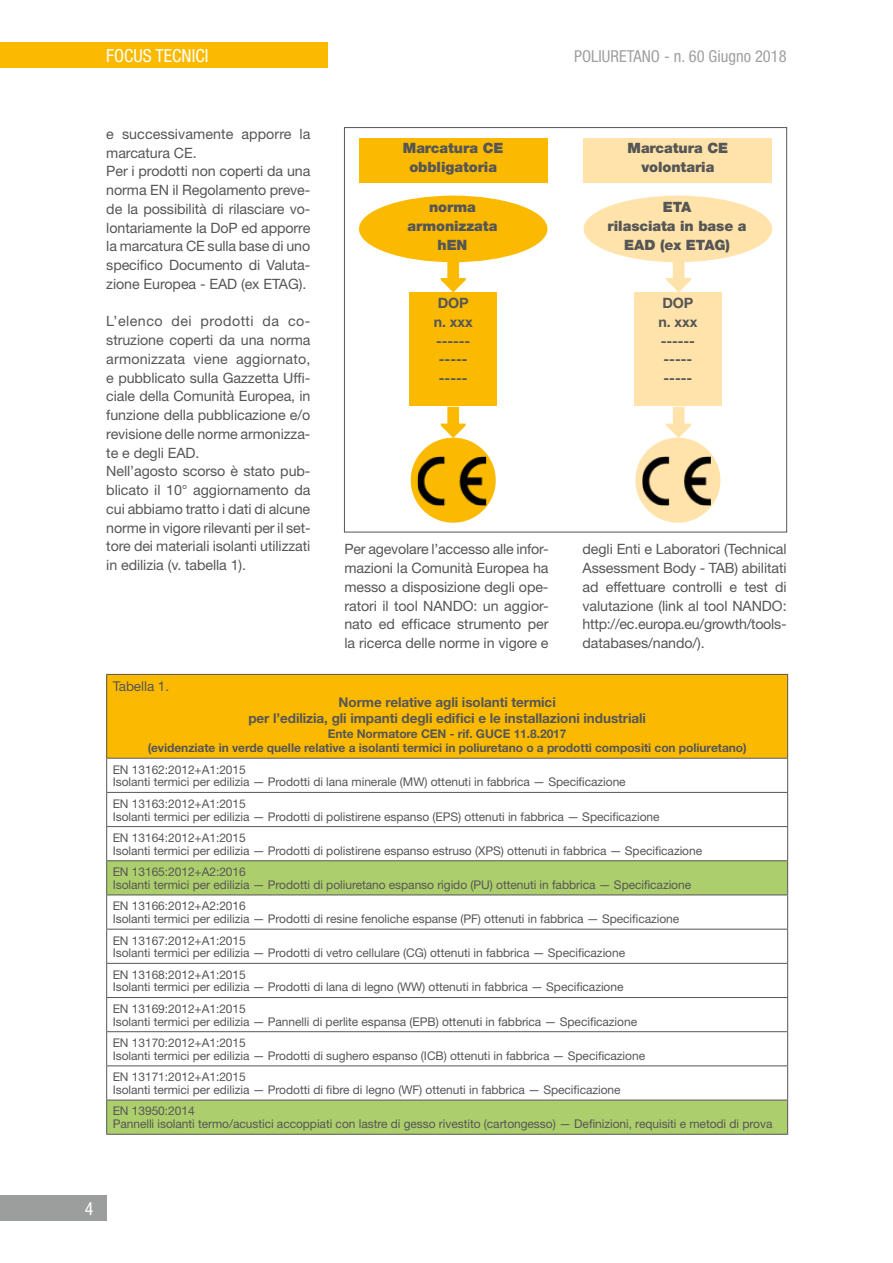
<style>
.page{position:relative;width:893px;height:1263px;background:#fff}
.page>*{position:absolute;margin:0;border:0;box-sizing:border-box;transform-origin:0 0}
.t1{font:condensed 18px "Helvetica Neue";color:#fff}
.t2{font:condensed 16.5px "Helvetica Neue";color:#a0a1a1}
.t3{font:14.25px/18.8px "Helvetica Neue";letter-spacing:-.005em;color:#565656}
.t4{font:900 14.25px/18.8px "Helvetica Neue";letter-spacing:-.005em;color:#565656;text-align:center}
.t5{font:700 14.25px/18.8px "Helvetica Neue";letter-spacing:-.005em;color:#565656;text-align:center}
.t6{font:700 13.5px/16.2px "Helvetica Neue";letter-spacing:-.005em;color:#565656;text-align:center}
.t7{font:13.5px "Helvetica Neue";letter-spacing:-.005em;color:#565656}
.t8{font:12px/12.8px "Helvetica Neue";letter-spacing:-.005em;color:#565656}
.t9{font:700 12px/14.4px "Helvetica Neue";letter-spacing:-.005em;color:#565656;text-align:center}
</style>
<div class="page">
<div style="left:359px;top:138px;width:188px;height:45px;background:#fbba00"></div>
<div style="left:584px;top:138px;width:188px;height:45px;background:#ffe3aa"></div>
<div style="left:359px;top:196px;width:188px;height:66px;background:#fbba00;border-radius:50%"></div>
<div style="left:584px;top:196px;width:188px;height:66px;background:#ffe3aa;border-radius:50%"></div>
<div style="left:409px;top:293px;width:88px;height:113px;background:#fbba00"></div>
<div style="left:634px;top:293px;width:88px;height:113px;background:#ffe3aa"></div>
<div style="left:411px;top:438px;width:85px;height:85px;background:#fbba00;border-radius:50%"></div>
<img style="left:418px;top:457px;width:68px;height:48px">
<div style="left:635px;top:438px;width:85px;height:85px;background:#ffe3aa;border-radius:50%"></div>
<img style="left:642px;top:457px;width:69px;height:48px">
<svg style="left:441px;top:261px;width:25px;height:31px"></svg>
<svg style="left:441px;top:407px;width:25px;height:31px"></svg>
<svg style="left:666px;top:262px;width:25px;height:30px"></svg>
<svg style="left:666px;top:407px;width:25px;height:31px"></svg>
<div style="left:107px;top:674px;width:681px;height:84px;background:#fbba00"></div>
<svg style="left:107px;top:861px;width:680px;height:273px"></svg>
<hr style="left:106px;top:674px;width:682px;height:1px;background:#565656">
<hr style="left:106px;top:675px;width:1px;height:83px;background:#565656">
<hr style="left:787px;top:675px;width:1px;height:83px;background:#565656">
<hr style="left:106px;top:758px;width:682px;height:1px;background:#565656">
<hr style="left:106px;top:758px;width:1px;height:34px;background:#565656">
<hr style="left:787px;top:758px;width:1px;height:34px;background:#565656">
<hr style="left:106px;top:792px;width:682px;height:1px;background:#565656">
<hr style="left:106px;top:793px;width:1px;height:33px;background:#565656">
<hr style="left:787px;top:793px;width:1px;height:33px;background:#565656">
<hr style="left:106px;top:826px;width:682px;height:1px;background:#565656">
<hr style="left:106px;top:827px;width:1px;height:33px;background:#565656">
<hr style="left:787px;top:827px;width:1px;height:33px;background:#565656">
<hr style="left:106px;top:860px;width:682px;height:1px;background:#565656">
<hr style="left:106px;top:861px;width:1px;height:33px;background:#565656">
<hr style="left:787px;top:861px;width:1px;height:33px;background:#565656">
<hr style="left:106px;top:894px;width:682px;height:1px;background:#565656">
<hr style="left:106px;top:895px;width:1px;height:34px;background:#565656">
<hr style="left:787px;top:895px;width:1px;height:34px;background:#565656">
<hr style="left:106px;top:929px;width:682px;height:1px;background:#565656">
<hr style="left:106px;top:929px;width:1px;height:34px;background:#565656">
<hr style="left:787px;top:929px;width:1px;height:34px;background:#565656">
<hr style="left:106px;top:963px;width:682px;height:1px;background:#565656">
<hr style="left:106px;top:964px;width:1px;height:33px;background:#565656">
<hr style="left:787px;top:964px;width:1px;height:33px;background:#565656">
<hr style="left:106px;top:997px;width:682px;height:1px;background:#565656">
<hr style="left:106px;top:998px;width:1px;height:33px;background:#565656">
<hr style="left:787px;top:998px;width:1px;height:33px;background:#565656">
<hr style="left:106px;top:1031px;width:682px;height:1px;background:#565656">
<hr style="left:106px;top:1032px;width:1px;height:33px;background:#565656">
<hr style="left:787px;top:1032px;width:1px;height:33px;background:#565656">
<hr style="left:106px;top:1065px;width:682px;height:1px;background:#565656">
<hr style="left:106px;top:1066px;width:1px;height:34px;background:#565656">
<hr style="left:787px;top:1066px;width:1px;height:34px;background:#565656">
<hr style="left:106px;top:1100px;width:682px;height:1px;background:#565656">
<hr style="left:106px;top:1100px;width:1px;height:34px;background:#565656">
<hr style="left:787px;top:1100px;width:1px;height:34px;background:#565656">
<hr style="left:106px;top:1134px;width:682px;height:1px;background:#565656">
<div style="left:0;top:43px;width:327px;height:25px;background:#fbba00"></div>
<div style="left:0;top:1195px;width:106px;height:25px;background:#9c9d9d"></div>
<h1 class="t1" style="left:106px;top:46px;width:104px">FOCUS TECNICI</h1>
<p class="t3" style="left:106px;top:124px;width:206px">e successivamente apporre la marcatura CE.<br>Per i prodotti non coperti da una norma EN il Regolamento preve&shy;de la possibilità di rilasciare vo&shy;lontariamente la DoP ed apporre la marcatura CE sulla base di uno specifico Documento di Valuta&shy;zione Europea - EAD (ex ETAG).</p>
<p class="t3" style="left:106px;top:312px;width:206px">L’elenco dei prodotti da co&shy;struzione coperti da una norma armonizzata viene aggiornato, e pubblicato sulla Gazzetta Uffi&shy;ciale della Comunità Europea, in funzione della pubblicazione e/o revisione delle norme armonizza&shy;te e degli EAD.<br>Nell’agosto scorso è stato pub&shy;blicato il 10° aggiornamento da cui abbiamo tratto i dati di alcune norme in vigore rilevanti per il set&shy;tore dei materiali isolanti utilizzati in edilizia (v. tabella 1).</p>
<p class="t7" style="left:113px;top:678px;width:58px">Tabella 1.</p>
<h2 class="t2" style="left:574px;top:46px;width:214px">POLIURETANO - n. 60 Giugno 2018</h2>
<p class="t4" style="left:403px;top:139px;width:102px">Marcatura CE obbligatoria</p>
<p class="t4" style="left:628px;top:139px;width:102px">Marcatura CE volontaria</p>
<p class="t4" style="left:408px;top:198px;width:91px">norma armonizzata hEN</p>
<p class="t4" style="left:608px;top:198px;width:141px">ETA<br>rilasciata in base a<br>EAD (ex ETAG)</p>
<p class="t5" style="left:434px;top:293px;width:40px">DOP n. xxx ------ ----- -----</p>
<p class="t5" style="left:658px;top:293px;width:40px">DOP n. xxx ------ ----- -----</p>
<p class="t3" style="left:344px;top:540px;width:206px;text-align:justify">Per agevolare l’accesso alle infor&shy;mazioni la Comunità Europea ha messo a disposizione degli ope&shy;ratori il tool NANDO: un aggior&shy;nato ed efficace strumento per la ricerca delle norme in vigore e</p>
<p class="t3" style="left:583px;top:540px;width:206px;text-align:justify">degli Enti e Laboratori (Technical Assessment Body - TAB) abilitati ad effettuare controlli e test di valutazione (link al tool NANDO: http://ec.europa.eu/growth/tools&shy;databases/nando/).</p>
<p class="t6" style="left:248px;top:694px;width:399px">Norme relative agli isolanti termici<br>per l’edilizia, gli impanti degli edifici e le installazioni industriali</p>
<p class="t9" style="left:148px;top:726px;width:600px">Ente Normatore CEN - rif. GUCE 11.8.2017<br>(evidenziate in verde quelle relative a isolanti termici in poliuretano o a prodotti compositi con poliuretano)</p>
<p class="t8" style="left:113px;top:763px;width:515px">EN 13162:2012+A1:2015<br>Isolanti termici per edilizia — Prodotti di lana minerale (MW) ottenuti in fabbrica — Specificazione</p>
<p class="t8" style="left:113px;top:797px;width:548px">EN 13163:2012+A1:2015<br>Isolanti termici per edilizia — Prodotti di polistirene espanso (EPS) ottenuti in fabbrica — Specificazione</p>
<p class="t8" style="left:113px;top:831px;width:591px">EN 13164:2012+A1:2015<br>Isolanti termici per edilizia — Prodotti di polistirene espanso estruso (XPS) ottenuti in fabbrica — Specificazione</p>
<p class="t8" style="left:113px;top:865px;width:580px">EN 13165:2012+A2:2016<br>Isolanti termici per edilizia — Prodotti di poliuretano espanso rigido (PU) ottenuti in fabbrica — Specificazione</p>
<p class="t8" style="left:113px;top:899px;width:568px">EN 13166:2012+A2:2016<br>Isolanti termici per edilizia — Prodotti di resine fenoliche espanse (PF) ottenuti in fabbrica — Specificazione</p>
<p class="t8" style="left:113px;top:934px;width:514px">EN 13167:2012+A1:2015<br>Isolanti termici per edilizia — Prodotti di vetro cellulare (CG) ottenuti in fabbrica — Specificazione</p>
<p class="t8" style="left:113px;top:968px;width:512px">EN 13168:2012+A1:2015<br>Isolanti termici per edilizia — Prodotti di lana di legno (WW) ottenuti in fabbrica — Specificazione</p>
<p class="t8" style="left:113px;top:1002px;width:526px">EN 13169:2012+A1:2015<br>Isolanti termici per edilizia — Pannelli di perlite espansa (EPB) ottenuti in fabbrica — Specificazione</p>
<p class="t8" style="left:113px;top:1036px;width:534px">EN 13170:2012+A1:2015<br>Isolanti termici per edilizia — Prodotti di sughero espanso (ICB) ottenuti in fabbrica — Specificazione</p>
<p class="t8" style="left:113px;top:1070px;width:509px">EN 13171:2012+A1:2015<br>Isolanti termici per edilizia — Prodotti di fibre di legno (WF) ottenuti in fabbrica — Specificazione</p>
<p class="t8" style="left:113px;top:1105px;width:661px">EN 13950:2014<br>Pannelli isolanti termo/acustici accoppiati con lastre di gesso rivestito (cartongesso) — Definizioni, requisiti e metodi di prova</p>
<h1 class="t1" style="left:85px;top:1198px;width:10px">4</h1>
</div>
